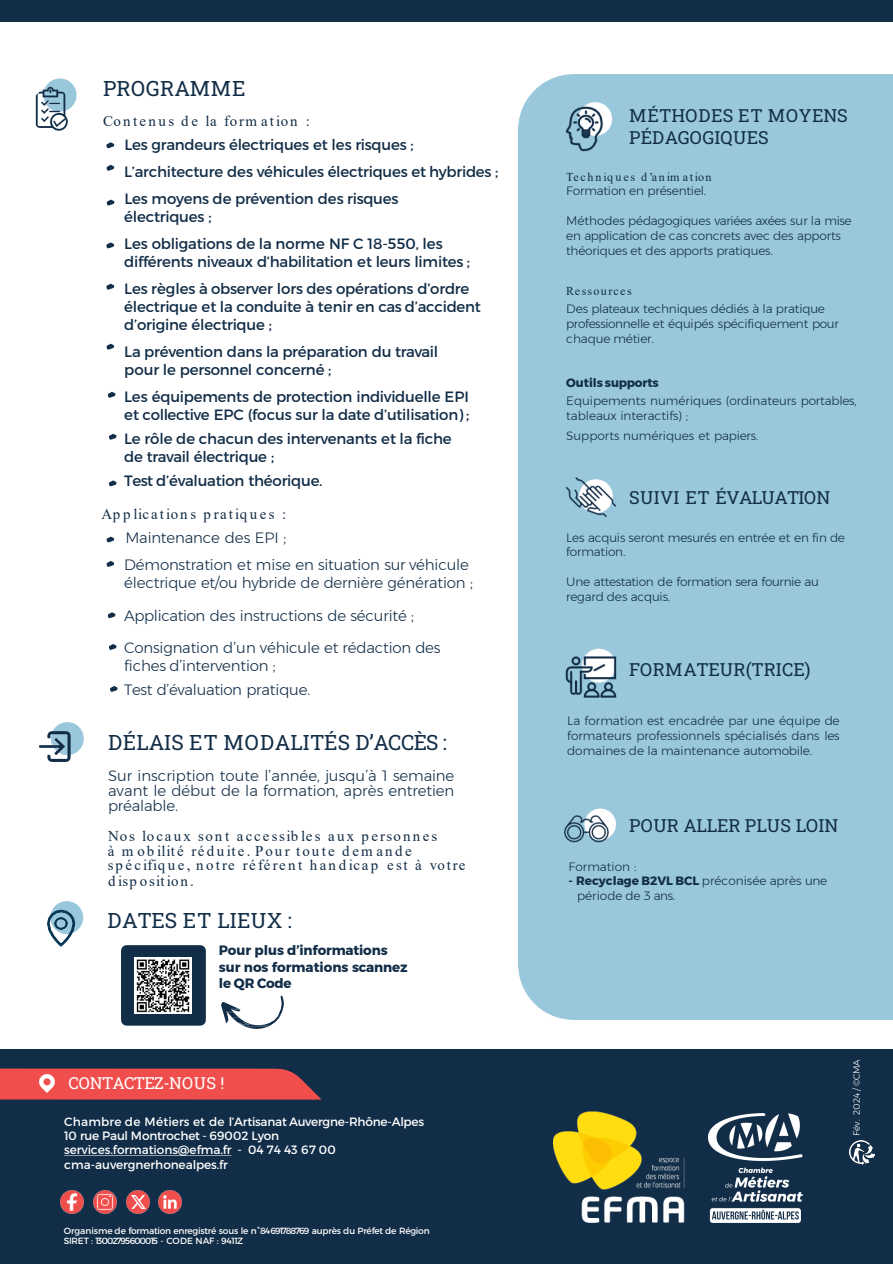
<style>
.page{position:relative;width:893px;height:1264px;background:#fff}
.page>*{position:absolute;margin:0;border:0;box-sizing:border-box;transform-origin:0 0}
.t1{font:21px "Roboto Slab";letter-spacing:.01em;color:#122d47}
.t2{font:18px/21.6px "Roboto Slab";letter-spacing:.005em;color:#122d47}
.t3{font:18px "Roboto Slab";letter-spacing:-.025em;color:#122d47}
.t4{font:16.5px "Roboto Slab";letter-spacing:-.03em;color:#fff}
.t5{font:15px/18px "Montserrat";letter-spacing:-.015em;color:#122d47}
.t6{font:300 15px/15px "Montserrat";letter-spacing:-.01em;color:#122d47}
.t7{font:15px/15.1px "Times New Roman";letter-spacing:.14em;color:#122d47}
.t8{font:15px "Times New Roman";letter-spacing:.11em;color:#122d47}
.t9{font:700 13.5px/16.2px "Montserrat";letter-spacing:-.005em;color:#122d47}
.t10{font:300 12px/15px "Montserrat";letter-spacing:-.01em;color:#122d47}
.t11{font:12px "Montserrat";letter-spacing:-.005em;color:#fff}
.t12{font:12px "Times New Roman";letter-spacing:.14em;color:#122d47}
.t13{font:700 12px "Montserrat";letter-spacing:-.01em;color:#122d47}
.t14{font:12px "Times New Roman";letter-spacing:.11em;color:#122d47}
.t15{font:9px/10.8px "Montserrat";letter-spacing:-.025em;color:#fff}
.t16{font:300 9px "Montserrat";color:#fff}
.s1{font-weight:600}
.s2{font-weight:700}
</style>
<div class="page">
<svg style="left:36px;top:78px;width:41px;height:53px"></svg>
<div style="left:0;top:0;width:892px;height:22px;background:#122d47"></div>
<div style="left:518px;top:75px;width:374px;height:943px;background:#99c7db"></div>
<img style="left:40px;top:745px;width:7px;height:3px">
<svg style="left:47px;top:722px;width:37px;height:39px"></svg>
<svg style="left:107px;top:165px;width:7px;height:6px"></svg>
<svg style="left:106px;top:242px;width:8px;height:6px"></svg>
<svg style="left:106px;top:284px;width:8px;height:5px"></svg>
<svg style="left:106px;top:142px;width:8px;height:6px"></svg>
<svg style="left:107px;top:343px;width:7px;height:6px"></svg>
<svg style="left:107px;top:536px;width:7px;height:6px"></svg>
<svg style="left:107px;top:561px;width:7px;height:5px"></svg>
<svg style="left:107px;top:199px;width:7px;height:6px"></svg>
<svg style="left:108px;top:392px;width:7px;height:5px"></svg>
<svg style="left:109px;top:433px;width:7px;height:6px"></svg>
<svg style="left:109px;top:480px;width:7px;height:6px"></svg>
<svg style="left:108px;top:612px;width:7px;height:6px"></svg>
<svg style="left:109px;top:644px;width:7px;height:5px"></svg>
<svg style="left:110px;top:686px;width:8px;height:5px"></svg>
<svg style="left:121px;top:945px;width:85px;height:80px;background:#203951"></svg>
<img style="left:135px;top:957px;width:57px;height:55px">
<svg style="left:221px;top:995px;width:63px;height:33px"></svg>
<svg style="left:47px;top:901px;width:36px;height:45px"></svg>
<div style="left:0;top:1048px;width:892px;height:215px;background:#122d47"></div>
<svg style="left:0;top:1068px;width:321px;height:31px;background:#e04b4b"></svg>
<img style="left:39px;top:1074px;width:16px;height:18px">
<img style="left:849px;top:1140px;width:25px;height:23px">
<img style="left:60px;top:1190px;width:23px;height:23px">
<img style="left:94px;top:1190px;width:23px;height:23px">
<img style="left:127px;top:1190px;width:23px;height:23px">
<img style="left:159px;top:1190px;width:22px;height:23px">
<img style="left:131px;top:1195px;width:15px;height:13px">
<img style="left:708px;top:1113px;width:94px;height:108px">
<img style="left:553px;top:1111px;width:131px;height:110px">
<p class="t1" style="left:103px;top:74px;width:144px">PROGRAMME</p>
<p class="t7" style="left:103px;top:113px;width:208px">Contenus de la form ation :</p>
<p class="t5" style="left:124px;top:135px;width:291px">Les grandeurs électriques et les risques ;</p>
<p class="t5" style="left:124px;top:162px;width:375px">L’architecture des véhicules électriques et hybrides ;</p>
<p class="t5" style="left:124px;top:189px;width:275px">Les moyens de prévention des risques électriques ;</p>
<p class="t5" style="left:124px;top:234px;width:347px">Les obligations de la norme NF C 18-550, les différents niveaux d’habilitation et leurs limites ;</p>
<p class="t5" style="left:124px;top:279px;width:358px">Les règles à observer lors des opérations d’ordre électrique et la conduite à tenir en cas d’accident d’origine électrique ;</p>
<p class="t5" style="left:124px;top:342px;width:315px">La prévention dans la préparation du travail pour le personnel concerné ;</p>
<p class="t5" style="left:124px;top:387px;width:347px">Les équipements de protection individuelle EPI et collective EPC (focus sur la date d’utilisation) ;</p>
<p class="t5" style="left:124px;top:429px;width:329px">Le rôle de chacun des intervenants et la fiche</p>
<p class="t5" style="left:124px;top:447px;width:151px">de travail électrique ;</p>
<p class="t5" style="left:124px;top:471px;width:200px">Test d’évaluation théorique.</p>
<p class="t7" style="left:102px;top:506px;width:186px">Applications pratiques :</p>
<p class="t6" style="left:125px;top:530px;width:162px">Maintenance des EPI ;</p>
<p class="t6" style="left:124px;top:555px;width:350px;line-height:18px">Démonstration et mise en situation sur véhicule électrique et/ou hybride de dernière génération ;</p>
<p class="t6" style="left:124px;top:607px;width:291px">Application des instructions de sécurité ;</p>
<p class="t6" style="left:124px;top:639px;width:317px">Consignation d’un véhicule et rédaction des</p>
<p class="t6" style="left:124px;top:657px;width:153px">fiches d’intervention ;</p>
<p class="t6" style="left:124px;top:682px;width:187px">Test d’évaluation pratique.</p>
<p class="t1" style="left:108px;top:727px;width:340px">DÉLAIS ET MODALITÉS D’ACCÈS :</p>
<p class="t6" style="left:108px;top:767px;width:348px;text-align:justify">Sur inscription toute l’année, jusqu’à 1 semaine avant le début de la formation, après entretien préalable.</p>
<p class="t7" style="left:108px;top:827px;width:331px">Nos locaux sont accessibles aux personnes à mobilité réduite. Pour toute demande</p>
<p class="t7" style="left:108px;top:856px;width:359px">spécifique, notre référent handicap est à votre</p>
<p class="t8" style="left:108px;top:870px;width:87px">disposition.</p>
<p class="t1" style="left:107px;top:906px;width:186px">DATES ET LIEUX :</p>
<p class="t9" style="left:219px;top:942px;width:190px">Pour plus d’informations sur nos formations scannez le QR Code</p>
<p class="t4" style="left:69px;top:1071px;width:157px">CONTACTEZ-NOUS !</p>
<p class="t11" style="left:64px;top:1113px;width:361px">Chambre de Métiers et de l’Artisanat Auvergne-Rhône-Alpes</p>
<p class="t11" style="left:64px;top:1128px;width:216px">10 rue Paul Montrochet - 69002 Lyon</p>
<p class="t11" style="left:64px;top:1142px;width:273px">services.formations@efma.fr - 04 74 43 67 00</p>
<p class="t11" style="left:64px;top:1156px;width:165px">cma-auvergnerhonealpes.fr</p>
<p class="t15" style="left:64px;top:1224px;width:367px">Organisme de formation enregistré sous le n<span class="s1">°</span>84 691788769 auprès du Préfet de Région<br>SIRET : 13002795600015 - CODE NAF : 9411Z</p>
<p class="t2" style="left:629px;top:104px;width:220px">MÉTHODES ET MOYENS<br>PÉDAGOGIQUES</p>
<p class="t12" style="left:566px;top:168px;width:147px">Techniques d’animation</p>
<p class="t10" style="left:566px;top:183px;width:142px">Formation en présentiel.</p>
<p class="t10" style="left:566px;top:213px;width:287px">Méthodes pédagogiques variées axées sur la mise en application de cas concrets avec des apports théoriques et des apports pratiques.</p>
<p class="t14" style="left:566px;top:282px;width:67px">Ressources</p>
<p class="t10" style="left:566px;top:301px;width:274px">Des plateaux techniques dédiés à la pratique professionnelle et équipés spécifiquement pour chaque métier.</p>
<p class="t13" style="left:566px;top:372px;width:94px">Outils supports</p>
<p class="t10" style="left:566px;top:393px;width:292px">Equipements numériques (ordinateurs portables, tableaux interactifs) ;</p>
<p class="t10" style="left:566px;top:428px;width:194px">Supports numériques et papiers.</p>
<p class="t3" style="left:629px;top:484px;width:203px">SUIVI ET ÉVALUATION</p>
<p class="t10" style="left:566px;top:530px;width:280px">Les acquis seront mesurés en entrée et en fin de</p>
<p class="t10" style="left:566px;top:544px;width:61px">formation.</p>
<p class="t10" style="left:566px;top:574px;width:254px">Une attestation de formation sera fournie au regard des acquis.</p>
<p class="t2" style="left:629px;top:658px;width:183px">FORMATEUR(TRICE)</p>
<p class="t10" style="left:567px;top:712px;width:274px;text-align:justify">La formation est encadrée par une équipe de formateurs professionnels spécialisés dans les domaines de la maintenance automobile.</p>
<p class="t2" style="left:629px;top:814px;width:211px">POUR ALLER PLUS LOIN</p>
<p class="t10" style="left:568px;top:858px;width:69px">Formation :</p>
<p class="t10" style="left:577px;top:872px;width:251px;text-indent:-8px"><span class="s2">- Recyclage B2VL BCL</span> préconisée après une période de 3 ans.</p>
<p class="t16" style="left:850px;top:1135px;width:78px;rotate:-90deg">Fév. 2024 / ©CMA</p>
</div>
